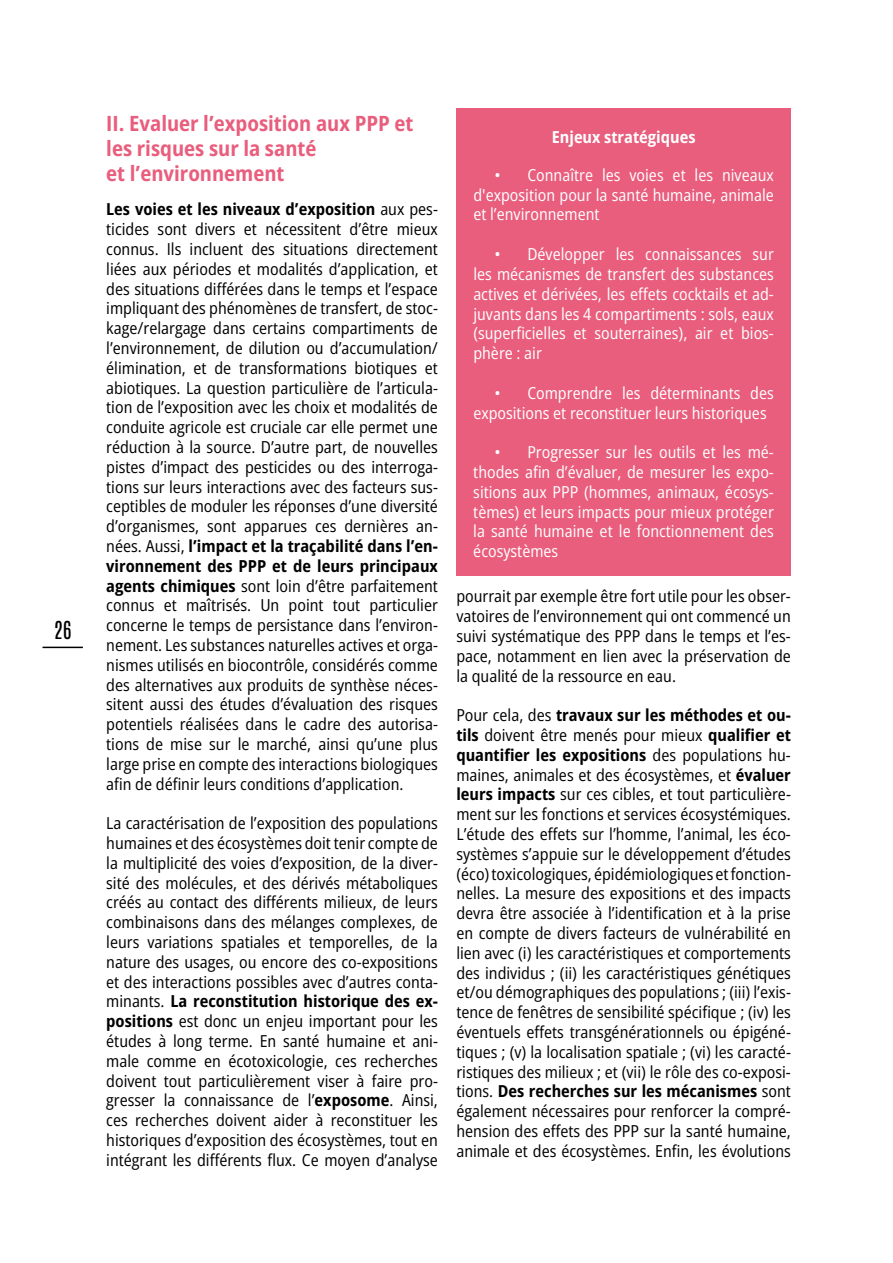
<style>
.page{position:relative;width:893px;height:1263px;background:#fff}
.page>*{position:absolute;margin:0;border:0;box-sizing:border-box;transform-origin:0 0}
.t1{font:700 semi-condensed 21px/25.2px "Open Sans";color:#e95d7d}
.t2{font:21px "Antonio";color:#000}
.t3{font:semi-condensed 16.5px/19.8px "Open Sans";color:#000;text-align:justify}
.t4{font:semi-condensed 16.5px/19.8px "Open Sans";color:#fff;text-align:justify}
.t5{font:700 semi-condensed 16.5px "Open Sans";color:#fff}
.s1{font-weight:700}
</style>
<div class="page">
<hr style="left:43px;top:647px;width:40px;height:1px;background:#000">
<div style="left:456px;top:108px;width:335px;height:468px;background:#e95d7d"></div>
<p class="t2" style="left:54px;top:615px;width:19px">26</p>
<p class="t1" style="left:106px;top:110px;width:309px">II. Evaluer l’exposition aux PPP et les risques sur la santé<br>et l’environnement</p>
<p class="t3" style="left:106px;top:199px;width:333px"><span class="s1">Les voies et les niveaux d’exposition</span> aux pes&shy;ticides sont divers et nécessitent d’être mieux connus. Ils incluent des situations directement liées aux périodes et modalités d’application, et des situations différées dans le temps et l’espace impliquant des phénomènes de transfert, de stoc&shy;kage/relargage dans certains compartiments de l’environnement, de dilution ou d’accumulation/ élimination, et de transformations biotiques et abiotiques. La question particulière de l’articula&shy;tion de l’exposition avec les choix et modalités de conduite agricole est cruciale car elle permet une réduction à la source. D’autre part, de nouvelles pistes d’impact des pesticides ou des interroga&shy;tions sur leurs interactions avec des facteurs sus&shy;ceptibles de moduler les réponses d’une diversité d’organismes, sont apparues ces dernières an&shy;nées. Aussi, <span class="s1">l’impact et la traçabilité dans l’en&shy;vironnement des PPP et de leurs principaux agents chimiques</span> sont loin d’être parfaitement connus et maîtrisés. Un point tout particulier concerne le temps de persistance dans l’environ&shy;nement. Les substances naturelles actives et orga&shy;nismes utilisés en biocontrôle, considérés comme des alternatives aux produits de synthèse néces&shy;sitent aussi des études d’évaluation des risques potentiels réalisées dans le cadre des autorisa&shy;tions de mise sur le marché, ainsi qu’une plus large prise en compte des interactions biologiques afin de définir leurs conditions d’application.</p>
<p class="t3" style="left:106px;top:813px;width:333px">La caractérisation de l’exposition des populations humaines et des écosystèmes doit tenir compte de la multiplicité des voies d’exposition, de la diver&shy;sité des molécules, et des dérivés métaboliques créés au contact des différents milieux, de leurs combinaisons dans des mélanges complexes, de leurs variations spatiales et temporelles, de la nature des usages, ou encore des co-expositions et des interactions possibles avec d’autres conta&shy;minants. <span class="s1">La reconstitution historique des ex&shy;positions</span> est donc un enjeu important pour les études à long terme. En santé humaine et ani&shy;male comme en écotoxicologie, ces recherches doivent tout particulièrement viser à faire pro&shy;gresser la connaissance de l’<span class="s1">exposome</span>. Ainsi, ces recherches doivent aider à reconstituer les historiques d’exposition des écosystèmes, tout en intégrant les différents flux. Ce moyen d’analyse</p>
<p class="t5" style="left:552px;top:126px;width:145px">Enjeux stratégiques</p>
<p class="t4" style="left:473px;top:165px;width:302px;text-indent:21px">• Connaître les voies et les niveaux d'exposition pour la santé humaine, animale et l’environnement</p>
<p class="t4" style="left:473px;top:244px;width:302px;text-indent:21px">• Développer les connaissances sur les mécanismes de transfert des substances actives et dérivées, les effets cocktails et ad&shy;juvants dans les 4 compartiments : sols, eaux (superficielles et souterraines), air et bios&shy;phère : air</p>
<p class="t4" style="left:473px;top:382px;width:302px;text-indent:21px">• Comprendre les déterminants des expositions et reconstituer leurs historiques</p>
<p class="t4" style="left:473px;top:442px;width:302px;text-indent:21px">• Progresser sur les outils et les mé&shy;thodes afin d’évaluer, de mesurer les expo&shy;sitions aux PPP (hommes, animaux, écosys&shy;tèmes) et leurs impacts pour mieux protéger la santé humaine et le fonctionnement des écosystèmes</p>
<p class="t3" style="left:456px;top:586px;width:336px">pourrait par exemple être fort utile pour les obser&shy;vatoires de l’environnement qui ont commencé un suivi systématique des PPP dans le temps et l’es&shy;pace, notamment en lien avec la préservation de la qualité de la ressource en eau.</p>
<p class="t3" style="left:456px;top:705px;width:336px">Pour cela, des <span class="s1">travaux sur les méthodes et ou&shy;tils</span> doivent être menés pour mieux <span class="s1">qualifier et quantifier les expositions</span> des populations hu&shy;maines, animales et des écosystèmes, et <span class="s1">évaluer leurs impacts</span> sur ces cibles, et tout particulière&shy;ment sur les fonctions et services écosystémiques.<br>L’étude des effets sur l’homme, l’animal, les éco&shy;systèmes s’appuie sur le développement d’études (éco) toxicologiques, épidémiologiques et fonction&shy;nelles. La mesure des expositions et des impacts devra être associée à l’identification et à la prise en compte de divers facteurs de vulnérabilité en lien avec (i) les caractéristiques et comportements des individus ; (ii) les caractéristiques génétiques et/ou démographiques des populations ; (iii) l’exis&shy;tence de fenêtres de sensibilité spécifique ; (iv) les éventuels effets transgénérationnels ou épigéné&shy;tiques ; (v) la localisation spatiale ; (vi) les caracté&shy;ristiques des milieux ; et (vii) le rôle des co-exposi&shy;tions. <span class="s1">Des recherches sur les mécanismes</span> sont également nécessaires pour renforcer la compré&shy;hension des effets des PPP sur la santé humaine, animale et des écosystèmes. Enfin, les évolutions</p>
</div>
